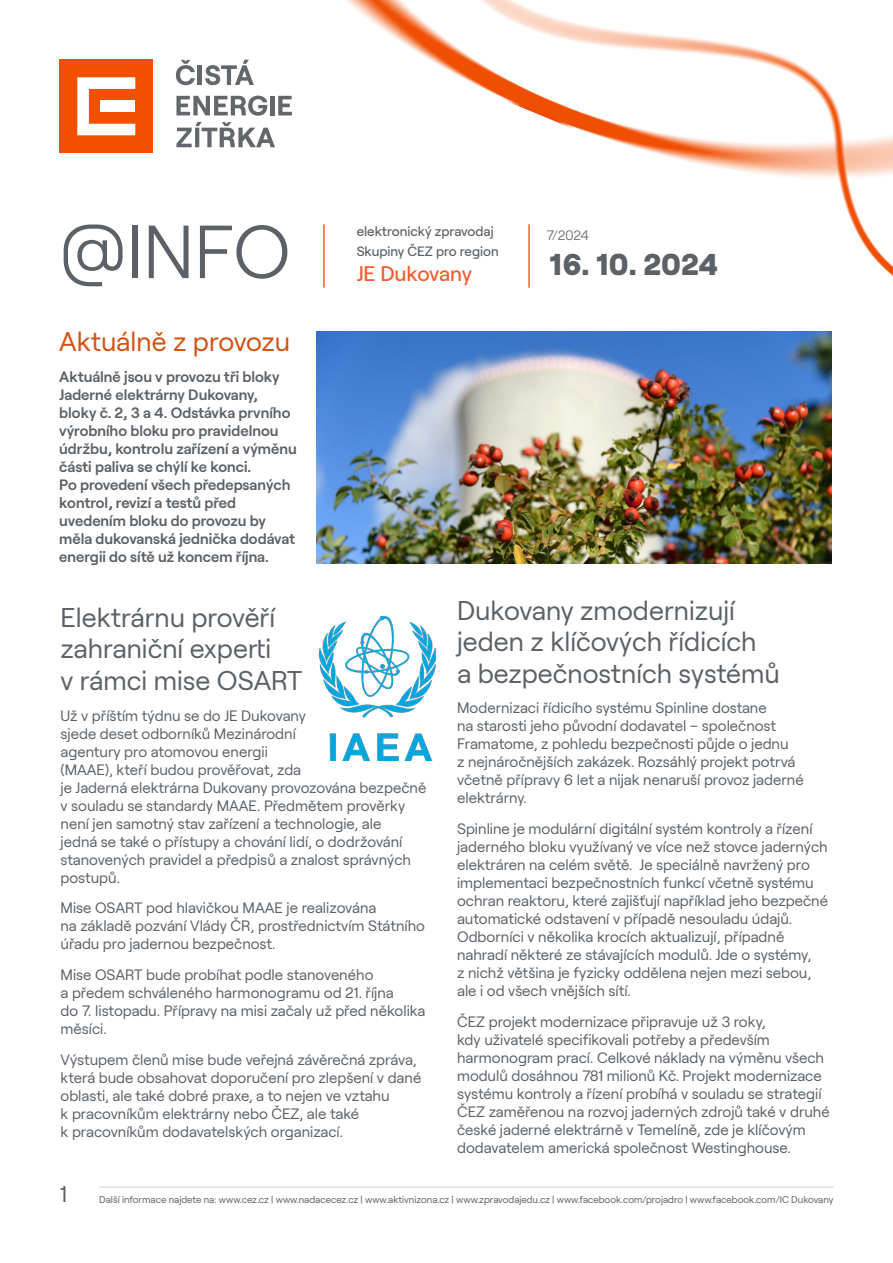
<style>
.page{position:relative;width:893px;height:1263px;background:#fff}
.page>*{position:absolute;margin:0;border:0;box-sizing:border-box;transform-origin:0 0}
.t1{font:300 75px "Roobert CEZ";color:#5b6166}
.t2{font:800 30px "Roobert CEZ";letter-spacing:.01em;color:#5b6166}
.nadpis_clanku{font:27px/31.5px "Roobert CEZ";color:#5b6166}
.nadpis_clanku-2{font:27px "Roobert CEZ";color:#d35013}
.t3{font:22.5px "Roobert CEZ";color:#5b6166}
.t4{font:500 21px "Roobert CEZ";letter-spacing:-.01em;color:#f15d31}
.nadpis_clanku-3{font:15px/18px "Roobert CEZ";color:#5b6166}
.nadpis_clanku-4{font:600 15px/18px "Roobert CEZ";color:#5b6166}
.t5{font:500 13.5px/19.5px "Roobert CEZ";color:#5b6166}
.t6{font:300 13.5px "Roobert CEZ";color:#5b6166}
.t7{font:9.75px "Roobert CEZ";color:#5b6166}
</style>
<div class="page">
<hr style="left:99px;top:1186px;width:734px;height:2px;background:#dadfe3">
<div style="left:60px;top:60px;width:93px;height:93px;background:#f24f00"></div>
<svg style="left:77px;top:77px;width:58px;height:58px"></svg>
<svg style="left:176px;top:60px;width:19px;height:25px"></svg>
<hr style="left:198px;top:65px;width:4px;height:20px;background:#63666a">
<svg style="left:205px;top:60px;width:49px;height:25px"></svg>
<svg style="left:176px;top:96px;width:86px;height:20px"></svg>
<svg style="left:176px;top:122px;width:86px;height:25px"></svg>
<img style="left:262px;top:0;width:631px;height:261px">
<hr style="left:323px;top:224px;width:2px;height:64px;background:#f15d31">
<hr style="left:528px;top:224px;width:2px;height:64px;background:#f15d31">
<img style="left:317px;top:332px;width:514px;height:231px">
<img style="left:320px;top:616px;width:116px;height:144px">
<p class="t1" style="left:60px;top:196px;width:233px">@INFO</p>
<p class="nadpis_clanku-2" style="left:59px;top:321px;width:232px">Aktuálně z provozu</p>
<p class="nadpis_clanku-4" style="left:59px;top:366px;width:239px">Aktuálně jsou v provozu tři bloky<br>Jaderné elektrárny Dukovany, bloky č. 2, 3 a 4. Odstávka prvního výrobního bloku pro pravidelnou údržbu, kontrolu zařízení a výměnu části paliva se chýlí ke konci.<br>Po provedení všech předepsaných kontrol, revizí a testů před uvedením bloku do provozu by měla dukovanská jednička dodávat energii do sítě už koncem října.</p>
<p class="t5" style="left:357px;top:221px;width:144px">elektronický zpravodaj<br>Skupiny ČEZ pro region</p>
<p class="t4" style="left:357px;top:258px;width:117px">JE Dukovany</p>
<p class="t6" style="left:546px;top:225px;width:44px">7/2024</p>
<p class="t2" style="left:550px;top:240px;width:170px">16. 10. 2024</p>
<p class="nadpis_clanku" style="left:61px;top:599px;width:243px">Elektrárnu prověří zahraniční experti<br>v rámci mise OSART</p>
<p class="nadpis_clanku-3" style="left:61px;top:705px;width:367px">Už v příštím týdnu se do JE Dukovany<br>sjede deset odborníků Mezinárodní<br>agentury pro atomovou energii<br>(MAAE), kteří budou prověřovat, zda<br>je Jaderná elektrárna Dukovany provozována bezpečně v souladu se standardy MAAE. Předmětem prověrky není jen samotný stav zařízení a technologie, ale<br>jedná se také o přístupy a chování lidí, o dodržování stanovených pravidel a předpisů a znalost správných postupů.</p>
<p class="nadpis_clanku-3" style="left:61px;top:898px;width:366px">Mise OSART pod hlavičkou MAAE je realizována<br>na základě pozvání Vlády ČR, prostřednictvím Státního úřadu pro jadernou bezpečnost.</p>
<p class="nadpis_clanku-3" style="left:61px;top:965px;width:366px">Mise OSART bude probíhat podle stanoveného<br>a předem schváleného harmonogramu od 21. října<br>do 7. listopadu. Přípravy na misi začaly už před několika měsíci.</p>
<p class="nadpis_clanku-3" style="left:61px;top:1049px;width:362px">Výstupem členů mise bude veřejná závěrečná zpráva, která bude obsahovat doporučení pro zlepšení v dané oblasti, ale také dobré praxe, a to nejen ve vztahu<br>k pracovníkům elektrárny nebo ČEZ, ale také<br>k pracovníkům dodavatelských organizací.</p>
<p class="nadpis_clanku" style="left:457px;top:592px;width:324px">Dukovany zmodernizují jeden z klíčových řídicích<br>a bezpečnostních systémů</p>
<p class="nadpis_clanku-3" style="left:457px;top:698px;width:348px">Modernizaci řídicího systému Spinline dostane<br>na starosti jeho původní dodavatel – společnost Framatome, z pohledu bezpečnosti půjde o jednu<br>z nejnáročnějších zakázek. Rozsáhlý projekt potrvá včetně přípravy 6 let a nijak nenaruší provoz jaderné elektrárny.</p>
<p class="nadpis_clanku-3" style="left:457px;top:819px;width:372px">Spinline je modulární digitální systém kontroly a řízení jaderného bloku využívaný ve více než stovce jaderných elektráren na celém světě. Je speciálně navržený pro implementaci bezpečnostních funkcí včetně systému ochran reaktoru, které zajišťují například jeho bezpečné automatické odstavení v případě nesouladu údajů.<br>Odborníci v několika krocích aktualizují, případně nahradí některé ze stávajících modulů. Jde o systémy,<br>z nichž většina je fyzicky oddělena nejen mezi sebou, ale i od všech vnějších sítí.</p>
<p class="nadpis_clanku-3" style="left:457px;top:1011px;width:374px">ČEZ projekt modernizace připravuje už 3 roky,<br>kdy uživatelé specifikovali potřeby a především harmonogram prací. Celkové náklady na výměnu všech modulů dosáhnou 781 milionů Kč. Projekt modernizace systému kontroly a řízení probíhá v souladu se strategií ČEZ zaměřenou na rozvoj jaderných zdrojů také v druhé české jaderné elektrárně v Temelíně, zde je klíčovým dodavatelem americká společnost Westinghouse.</p>
<p class="t3" style="left:60px;top:1177px;width:9px">1</p>
<p class="t7" style="left:99px;top:1192px;width:736px">Další informace najdete na: www.cez.cz | www.nadacecez.cz | www.aktivnizona.cz | www.zpravodajedu.cz | www.facebook.com/projadro | www.facebook.com/IC Dukovany</p>
</div>
